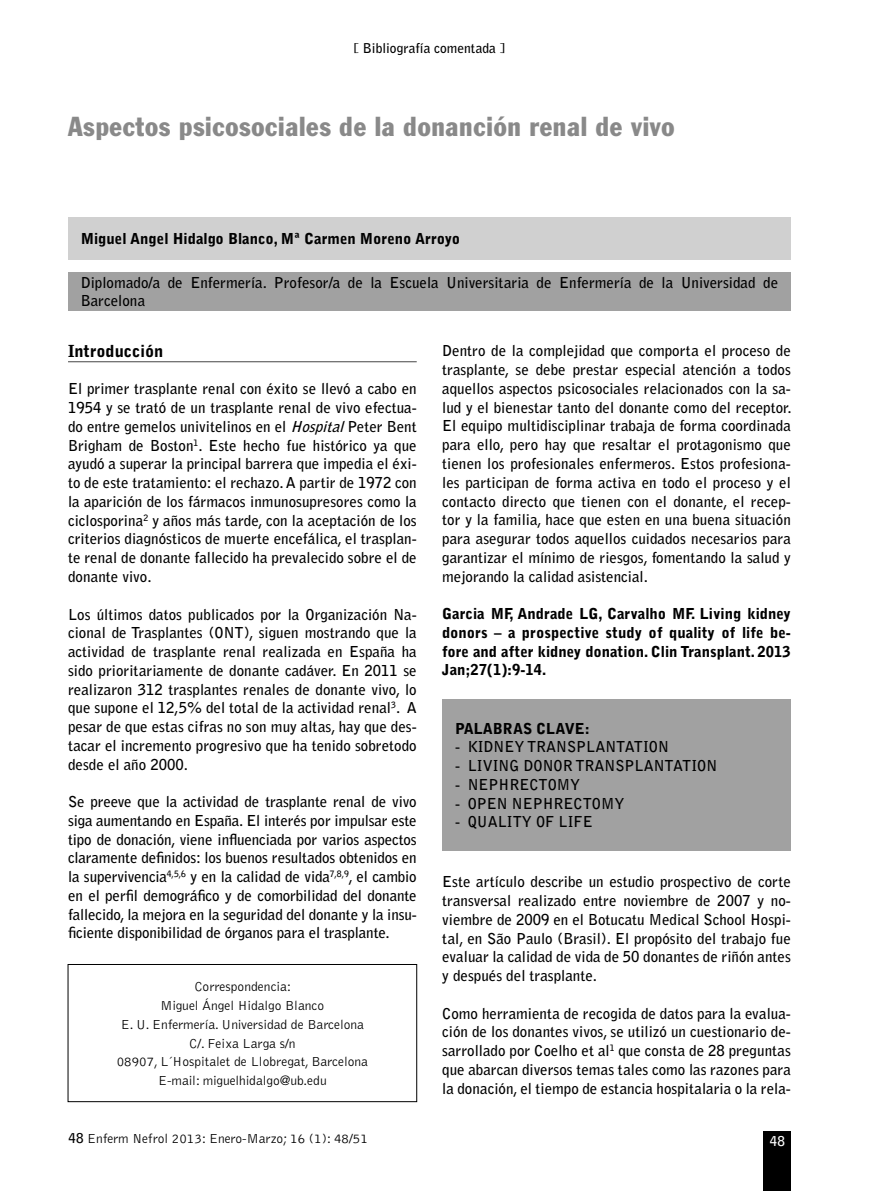
<style>
.page{position:relative;width:893px;height:1191px;background:#fff}
.page>*{position:absolute;margin:0;border:0;box-sizing:border-box;transform-origin:0 0}
.t1{font:condensed 27px "Franklin Gothic";letter-spacing:.025em;color:#898989}
.t2{font:900 16.5px "Bell Gothic";color:#000}
.t3{font:700 15px/18.8px "Bell Gothic";color:#000;text-align:justify}
.t4{font:900 15px/18.8px "Bell Gothic";color:#000;text-align:justify}
.t5{font:300 13.5px/18.8px "Bell Gothic";color:#000;text-align:center}
.t6{font:700 13.5px "Bell Gothic";color:#000}
.t7{font:700 13.5px "Bell Gothic";color:#fff}
.s1{font-style:italic}
.s2{font-weight:700}
</style>
<div class="page">
<div style="left:764px;top:1131px;width:27px;height:60px;background:#000"></div>
<div style="left:68px;top:217px;width:723px;height:42px;background:#d0d0d0"></div>
<div style="left:68px;top:272px;width:723px;height:38px;background:#a1a1a1"></div>
<hr style="left:68px;top:361px;width:349px;height:1px;background:#5a5a5a">
<div style="left:68px;top:964px;width:349px;height:138px;border:1px solid #000"></div>
<div style="left:442px;top:699px;width:349px;height:151px;background:#a1a1a1"></div>
<p class="t6" style="left:354px;top:43px;width:153px">[ Bibliografía comentada ]</p>
<h1 class="t1" style="left:68px;top:117px;width:608px">Aspectos psicosociales de la donanción renal de vivo</h1>
<p class="t4" style="left:81px;top:230px;width:381px">Miguel Angel Hidalgo Blanco, Mª Carmen Moreno Arroyo</p>
<p class="t3" style="left:81px;top:275px;width:699px;line-height:18px">Diplomado/a de Enfermería. Profesor/a de la Escuela Universitaria de Enfermería de la Universidad de<br>Barcelona</p>
<p class="t2" style="left:68px;top:345px;width:97px">Introducción</p>
<p class="t3" style="left:68px;top:381px;width:350px">El primer trasplante renal con éxito se llevó a cabo en 1954 y se trató de un trasplante renal de vivo efectua&shy;do entre gemelos univitelinos en el <span class="s1">Hospital</span>Peter Bent Brigham de Boston<sup>1</sup>. Este hecho fue histórico ya que ayudó a superar la principal barrera que impedia el éxi&shy;to de este tratamiento: el rechazo. A partir de 1972 con la aparición de los fármacos inmunosupresores como la ciclosporina<sup>2</sup> y años más tarde, con la aceptación de los criterios diagnósticos de muerte encefálica, el trasplan&shy;te renal de donante fallecido ha prevalecido sobre el de donante vivo.</p>
<p class="t3" style="left:68px;top:606px;width:350px">Los últimos datos publicados por la Organización Na&shy;cional de Trasplantes (ONT), siguen mostrando que la actividad de trasplante renal realizada en España ha sido prioritariamente de donante cadáver. En 2011 se realizaron 312 trasplantes renales de donante vivo, lo que supone el 12,5% del total de la actividad renal<sup>3</sup>. A pesar de que estas cifras no son muy altas, hay que des&shy;tacar el incremento progresivo que ha tenido sobretodo desde el año 2000.</p>
<p class="t3" style="left:68px;top:793px;width:350px">Se preeve que la actividad de trasplante renal de vivo siga aumentando en España. El interés por impulsar este tipo de donación, viene influenciada por varios aspectos claramente definidos: los buenos resultados obtenidos en la supervivencia<sup>4,5,6</sup> y en la calidad de vida<sup>7,8,9</sup>, el cambio en el perfil demográfico y de comorbilidad del donante fallecido, la mejora en la seguridad del donante y la insu&shy;ficiente disponibilidad de órganos para el trasplante.</p>
<p class="t3" style="left:442px;top:343px;width:351px">Dentro de la complejidad que comporta el proceso de trasplante, se debe prestar especial atención a todos aquellos aspectos psicosociales relacionados con la sa&shy;lud y el bienestar tanto del donante como del receptor.<br>El equipo multidisciplinar trabaja de forma coordinada para ello, pero hay que resaltar el protagonismo que tienen los profesionales enfermeros. Estos profesiona&shy;les participan de forma activa en todo el proceso y el contacto directo que tienen con el donante, el recep&shy;tor y la familia, hace que esten en una buena situación para asegurar todos aquellos cuidados necesarios para garantizar el mínimo de riesgos, fomentando la salud y mejorando la calidad asistencial.</p>
<p class="t4" style="left:442px;top:605px;width:350px">Garcia MF, Andrade LG, Carvalho MF. Living kidney donors – a prospective study of quality of life be&shy;fore and after kidney donation. Clin Transplant. 2013<br>Jan;27(1):9-14.</p>
<p class="t4" style="left:455px;top:720px;width:136px">PALABRAS CLAVE:</p>
<p class="t3" style="left:455px;top:738px;width:215px">- KIDNEY TRANSPLANTATION</p>
<p class="t3" style="left:455px;top:757px;width:264px">- LIVING DONOR TRANSPLANTATION</p>
<p class="t3" style="left:455px;top:776px;width:127px">- NEPHRECTOMY</p>
<p class="t3" style="left:455px;top:795px;width:171px">- OPEN NEPHRECTOMY</p>
<p class="t3" style="left:455px;top:813px;width:139px">- QUALITY OF LIFE</p>
<p class="t3" style="left:442px;top:873px;width:350px">Este artículo describe un estudio prospectivo de corte transversal realizado entre noviembre de 2007 y no&shy;viembre de 2009 en el Botucatu Medical School Hospi&shy;tal, en São Paulo (Brasil). El propósito del trabajo fue evaluar la calidad de vida de 50 donantes de riñón antes y después del trasplante.</p>
<p class="t3" style="left:442px;top:1005px;width:350px">Como herramienta de recogida de datos para la evalua&shy;ción de los donantes vivos, se utilizó un cuestionario de&shy;sarrollado por Coelho et al<sup>1</sup> que consta de 28 preguntas que abarcan diversos temas tales como las razones para la donación, el tiempo de estancia hospitalaria o la rela-</p>
<p class="t5" style="left:117px;top:978px;width:253px">Correspondencia:<br>Miguel Ángel Hidalgo Blanco<br>E. U. Enfermería. Universidad de Barcelona<br>C/. Feixa Larga s/n<br>08907, L´Hospitalet de Llobregat, Barcelona<br>E-mail: miguelhidalgo@ub.edu</p>
<p class="t5" style="left:69px;top:1130px;width:301px"><span class="s2">48</span> Enferm Nefrol 2013: Enero-Marzo; 16 (1): 48/51</p>
<p class="t7" style="left:770px;top:1135px;width:17px">48</p>
</div>
